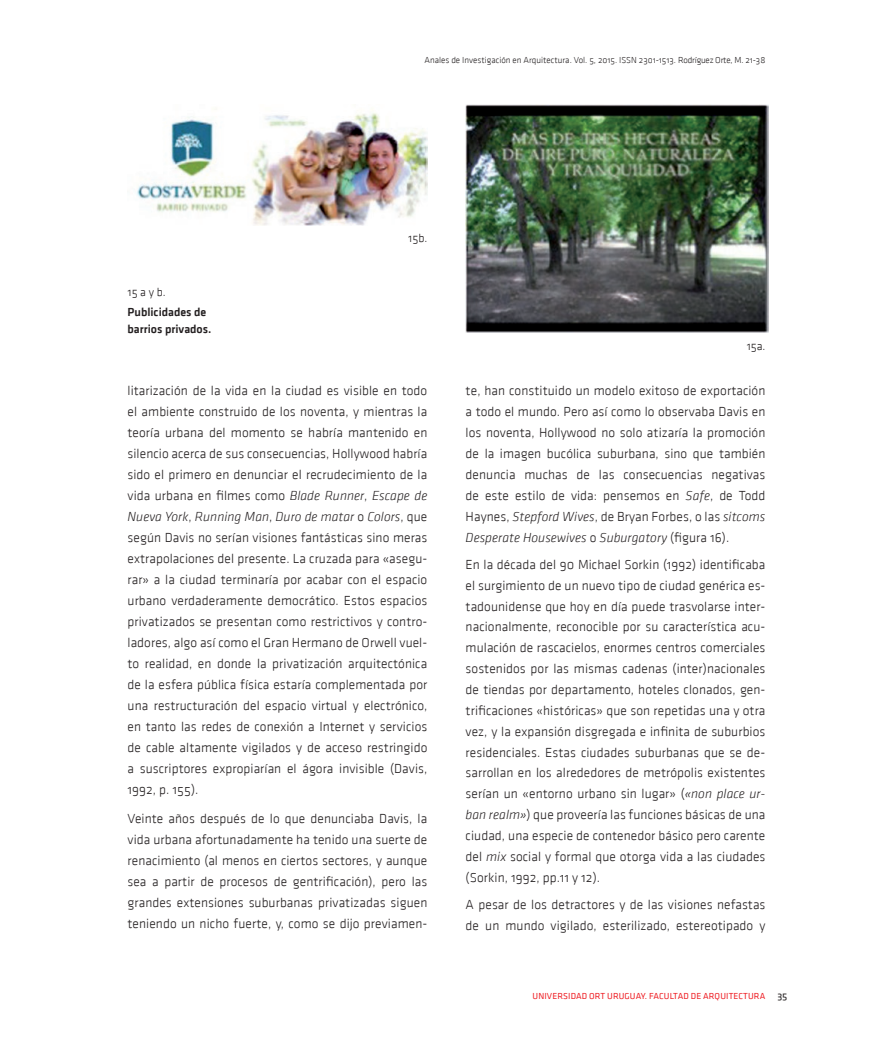
<style>
.page{position:relative;width:893px;height:1063px;background:#fff}
.page>*{position:absolute;margin:0;border:0;box-sizing:border-box;transform-origin:0 0}
.TXT{font:13.5px/21px "Klavika Light OSF";letter-spacing:.005em;color:#231f20;text-align:justify}
._01_ley_ley{font:12px/16.5px "Klavika Medium OSF";color:#231f20}
._00_num_ley{font:12px "Klavika Light OSF";color:#231f20}
.t1{font:9px "Klavika Light OSF";color:#231f20}
.t2{font:9px "Klavika Regular OSF";letter-spacing:.015em;color:#ee1d23}
.s1{font-family:"Klavika Light Italic OSF"}
.s2{font-size:10.5px;color:#231f20}
</style>
<div class="page">
<img style="left:137px;top:113px;width:290px;height:112px">
<img style="left:466px;top:104px;width:303px;height:229px">
<p class="t1" style="left:424px;top:55px;width:342px">Anales de Investigación en Arquitectura. Vol. 5, 2015. ISSN 2301-1513. Rodríguez Orte, M. 21-38</p>
<p class="_00_num_ley" style="left:128px;top:286px;width:40px">15 a y b.</p>
<p class="_01_ley_ley" style="left:128px;top:304px;width:85px">Publicidades de barrios privados.</p>
<p class="_00_num_ley" style="left:408px;top:232px;width:21px">15b.</p>
<p class="TXT" style="left:128px;top:380px;width:301px">litarización de la vida en la ciudad es visible en todo el ambiente construido de los noventa, y mientras la teoría urbana del momento se habría mantenido en silencio acerca de sus consecuencias, Hollywood habría sido el primero en denunciar el recrudecimiento de la vida urbana en filmes como <span class="s1">Blade Runner</span>, <span class="s1">Escape de Nueva York</span>, <span class="s1">Running Man</span>, <span class="s1">Duro de matar</span> o <span class="s1">Colors</span>, que según Davis no serían visiones fantásticas sino meras extrapolaciones del presente. La cruzada para «asegu&shy;rar» a la ciudad terminaría por acabar con el espacio urbano verdaderamente democrático. Estos espacios privatizados se presentan como restrictivos y contro&shy;ladores, algo así como el Gran Hermano de Orwell vuel&shy;to realidad, en donde la privatización arquitectónica de la esfera pública física estaría complementada por una restructuración del espacio virtual y electrónico, en tanto las redes de conexión a Internet y servicios de cable altamente vigilados y de acceso restringido a suscriptores expropiarían el ágora invisible (Davis, 1992, p. 155).</p>
<p class="TXT" style="left:128px;top:808px;width:301px">Veinte años después de lo que denunciaba Davis, la vida urbana afortunadamente ha tenido una suerte de renacimiento (al menos en ciertos sectores, y aunque sea a partir de procesos de gentrificación), pero las grandes extensiones suburbanas privatizadas siguen teniendo un nicho fuerte, y, como se dijo previamen-</p>
<p class="_00_num_ley" style="left:747px;top:340px;width:20px">15a.</p>
<p class="TXT" style="left:466px;top:380px;width:301px">te, han constituido un modelo exitoso de exportación a todo el mundo. Pero así como lo observaba Davis en los noventa, Hollywood no solo atizaría la promoción de la imagen bucólica suburbana, sino que también denuncia muchas de las consecuencias negativas de este estilo de vida: pensemos en <span class="s1">Safe</span>, de Todd Haynes, <span class="s1">Stepford Wives</span>, de Bryan Forbes, o las <span class="s1">sitcoms Desperate Housewives</span> o <span class="s1">Suburgatory</span> (figura 16).</p>
<p class="TXT" style="left:466px;top:554px;width:301px">En la década del 90 Michael Sorkin (1992) identificaba el surgimiento de un nuevo tipo de ciudad genérica es&shy;tadounidense que hoy en día puede trasvolarse inter&shy;nacionalmente, reconocible por su característica acu&shy;mulación de rascacielos, enormes centros comerciales sostenidos por las mismas cadenas (inter)nacionales de tiendas por departamento, hoteles clonados, gen&shy;trificaciones «históricas» que son repetidas una y otra vez, y la expansión disgregada e infinita de suburbios residenciales. Estas ciudades suburbanas que se de&shy;sarrollan en los alrededores de metrópolis existentes serían un «entorno urbano sin lugar» (<span class="s1">«non place ur&shy;ban realm»</span>) que proveería las funciones básicas de una ciudad, una especie de contenedor básico pero carente del <span class="s1">mix</span> social y formal que otorga vida a las ciudades (Sorkin, 1992, pp.11 y 12).</p>
<p class="TXT" style="left:466px;top:894px;width:301px">A pesar de los detractores y de las visiones nefastas de un mundo vigilado, esterilizado, estereotipado y</p>
<p class="t2" style="left:533px;top:992px;width:256px">UNIVERSIDAD ORT URUGUAY. FACULTAD DE ARQUITECTURA <span class="s2">35</span></p>
</div>
